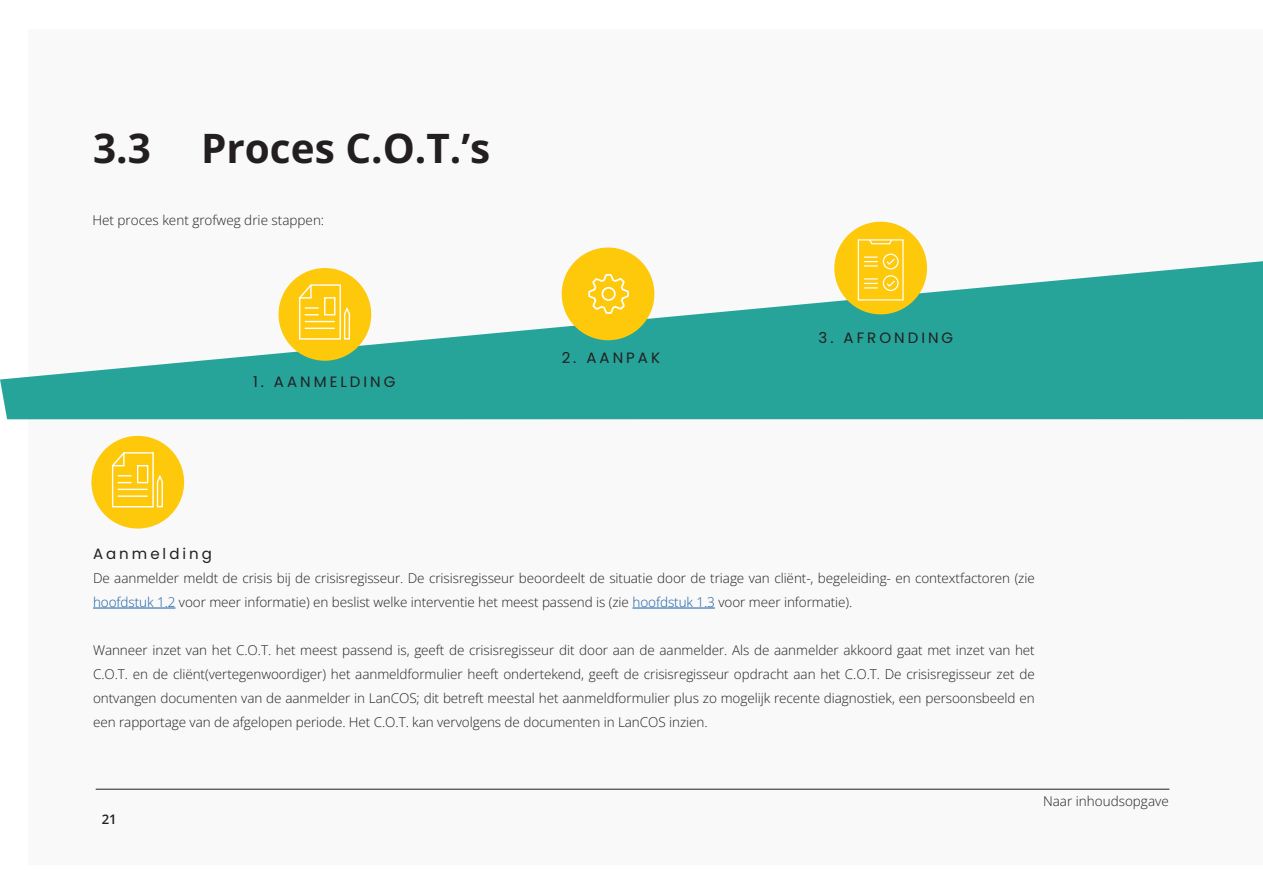
<style>
.page{position:relative;width:1263px;height:893px;background:#fff}
.page>*{position:absolute;margin:0;border:0;box-sizing:border-box;transform-origin:0 0}
.Body_Text{font:700 40.5px "Open Sans";color:#231f20}
.Big_Title{font:15px "Poppins";letter-spacing:.2em;color:#231f20}
.Body_Text-2{font:15px "Poppins";letter-spacing:.2em;color:#231f20}
.Body_Text-3{font:300 13.5px/24px "Open Sans";letter-spacing:-.005em;color:#231f20}
.t1{font:600 13.2px "Open Sans";color:#231f20}
.s1{color:#175d9e}
</style>
<div class="page">
<div style="left:29px;top:29px;width:1234px;height:835px;background:#f7f7f8"></div>
<svg style="left:0;top:261px;width:1263px;height:158px;fill:#27a499"></svg>
<hr style="left:93px;top:608px;width:82px;height:1px;background:#175d9e">
<hr style="left:632px;top:608px;width:83px;height:1px;background:#175d9e">
<div style="left:562px;top:248px;width:92px;height:92px;background:#fec80b;border-radius:50%"></div>
<svg style="left:588px;top:274px;width:41px;height:40px"></svg>
<div style="left:279px;top:268px;width:92px;height:93px;background:#fec80b;border-radius:50%"></div>
<svg style="left:299px;top:284px;width:52px;height:56px"></svg>
<div style="left:91px;top:436px;width:93px;height:93px;background:#fec80b;border-radius:50%"></div>
<svg style="left:111px;top:452px;width:52px;height:56px"></svg>
<div style="left:834px;top:222px;width:93px;height:92px;background:#fec80b;border-radius:50%"></div>
<svg style="left:857px;top:239px;width:47px;height:62px"></svg>
<hr style="left:96px;top:789px;width:1073px;height:1px;background:#231f20">
<p class="Body_Text" style="left:93px;top:120px;width:399px">3.3 Proces C.O.T.’s</p>
<p class="Body_Text-3" style="left:92px;top:208px;width:233px">Het proces kent grofweg drie stappen:</p>
<p class="Big_Title" style="left:253px;top:373px;width:144px">1. AANMELDING</p>
<p class="Big_Title" style="left:562px;top:349px;width:100px">2. AANPAK</p>
<p class="Big_Title" style="left:819px;top:329px;width:136px">3. AFRONDING</p>
<p class="Body_Text-2" style="left:93px;top:545px;width:120px">Aanmelding</p>
<p class="Body_Text-3" style="left:93px;top:566px;width:943px">De aanmelder meldt de crisis bij de crisisregisseur. De crisisregisseur beoordeelt de situatie door de triage van cliënt-, begeleiding- en contextfactoren (zie <span class="s1">hoofdstuk 1.2</span> voor meer informatie) en beslist welke interventie het meest passend is (zie <span class="s1">hoofdstuk 1.3</span> voor meer informatie).</p>
<p class="Body_Text-3" style="left:93px;top:638px;width:943px;text-align:justify">Wanneer inzet van het C.O.T. het meest passend is, geeft de crisisregisseur dit door aan de aanmelder. Als de aanmelder akkoord gaat met inzet van het C.O.T. en de cliënt(vertegenwoordiger) het aanmeldformulier heeft ondertekend, geeft de crisisregisseur opdracht aan het C.O.T. De crisisregisseur zet de ontvangen documenten van de aanmelder in LanCOS; dit betreft meestal het aanmeldformulier plus zo mogelijk recente diagnostiek, een persoonsbeeld en een rapportage van de afgelopen periode. Het C.O.T. kan vervolgens de documenten in LanCOS inzien.</p>
<p class="t1" style="left:102px;top:810px;width:17px">21</p>
<p class="Body_Text-3" style="left:1043px;top:789px;width:127px">Naar inhoudsopgave</p>
</div>
